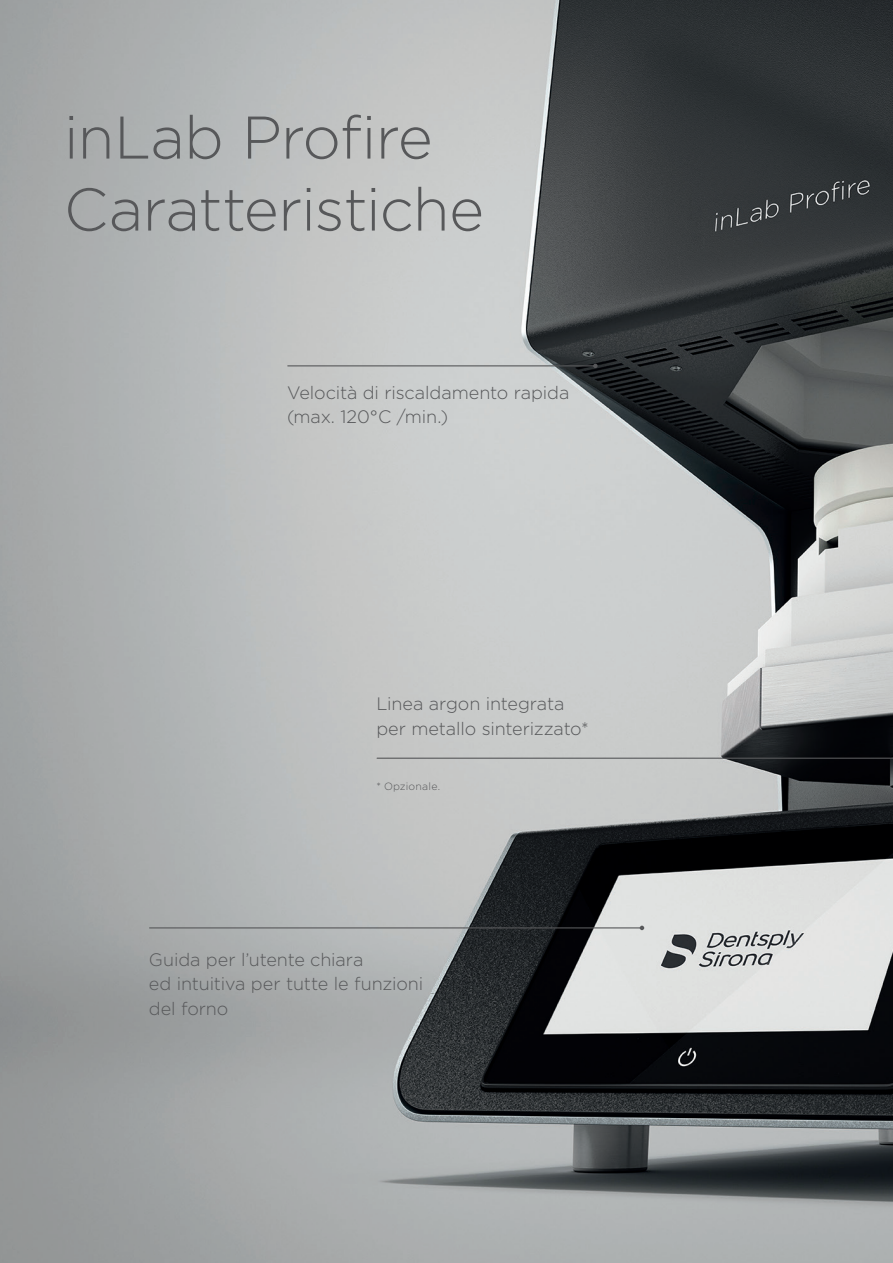
<style>
.page{position:relative;width:893px;height:1263px;background:#fff}
.page>*{position:absolute;margin:0;border:0;box-sizing:border-box;transform-origin:0 0}
._02_Headline_40pt_DS{font:300 60px/72px "Gotham";letter-spacing:-.02em;color:#57585a}
._02_Einstieg_12pt_16{font:300 18px/24.8px "Gotham";letter-spacing:-.005em;color:#57585a}
._02_BU_7pt_9pt_DS_gr{font:300 10.5px "Gotham";letter-spacing:.02em;color:#57585a}
</style>
<div class="page">
<img style="left:0;top:0;width:893px;height:1263px">
<hr style="left:377px;top:758px;width:516px;height:1px;background:#57585a">
<hr style="left:288px;top:365px;width:307px;height:1px;background:#57585a">
<svg style="left:593px;top:364px;width:5px;height:4px"></svg>
<hr style="left:150px;top:927px;width:492px;height:1px;background:#57585a">
<svg style="left:640px;top:926px;width:4px;height:4px"></svg>
<p class="_02_Headline_40pt_DS" style="left:64px;top:100px;width:422px">inLab Profire<br>Caratteristiche</p>
<p class="_02_Einstieg_12pt_16" style="left:287px;top:379px;width:284px">Velocità di riscaldamento rapida</p>
<p class="_02_Einstieg_12pt_16" style="left:287px;top:404px;width:163px">(max. 120°C /min.)</p>
<p class="_02_Einstieg_12pt_16" style="left:376px;top:691px;width:214px">Linea argon integrata per metallo sinterizzato*</p>
<p class="_02_BU_7pt_9pt_DS_gr" style="left:376px;top:780px;width:65px">* Opzionale.</p>
<p class="_02_Einstieg_12pt_16" style="left:149px;top:946px;width:276px">Guida per l’utente chiara<br>ed intuitiva per tutte le funzioni del forno</p>
</div>
